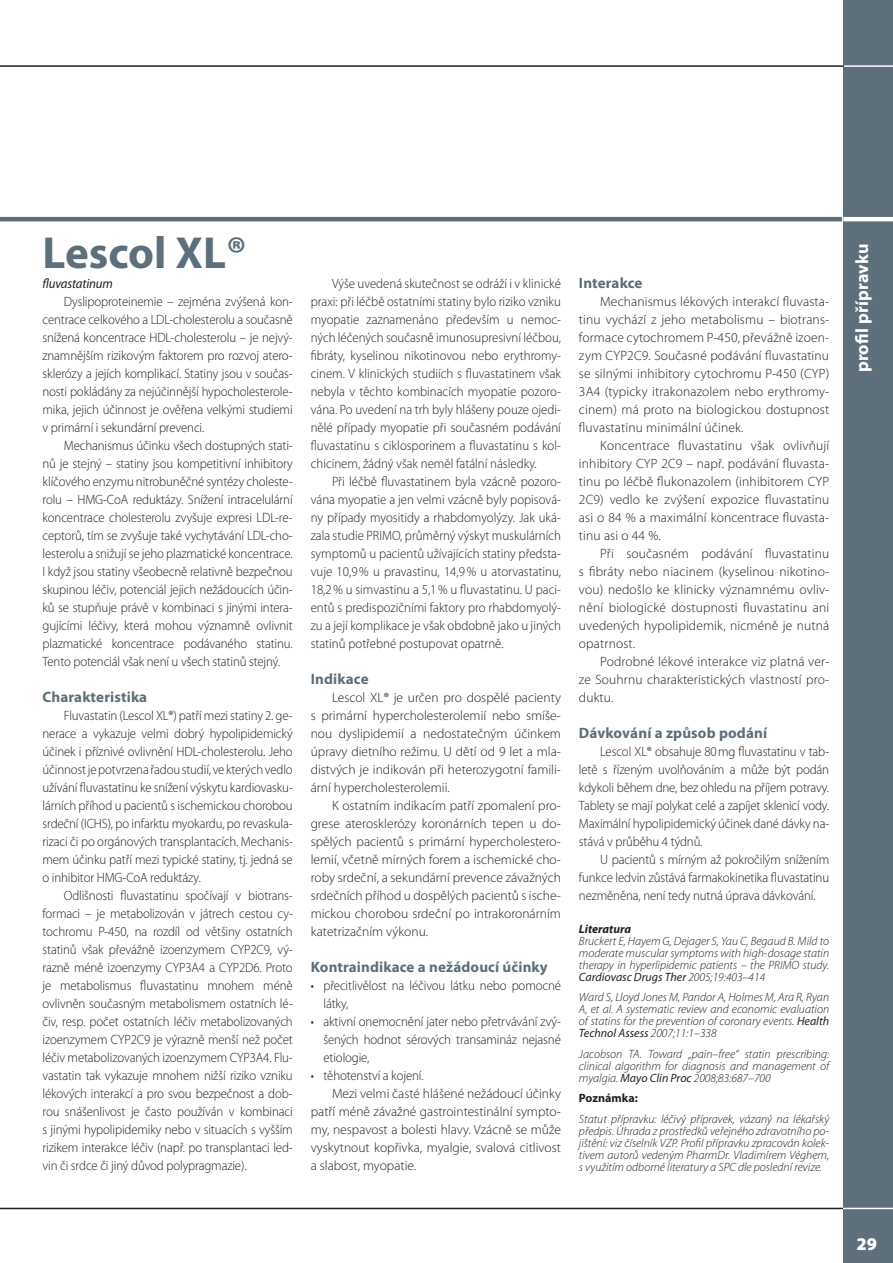
<style>
.page{position:relative;width:893px;height:1263px;background:#fff}
.page>*{position:absolute;margin:0;border:0;box-sizing:border-box;transform-origin:0 0}
.t1{font:700 45px "Myriad Pro";color:#5c6f7a}
.t2{font:700 18px "Myriad Pro";letter-spacing:.01em;color:#fff}
.t3{font:900 18px "Myriad Pro";color:#fff}
.t4{font:700 15px "Myriad Pro";letter-spacing:.01em;color:#5c6f7a}
.t5{font:300 13.5px/18px "Myriad Pro";color:#231f20;text-align:justify;scale:.95 1}
.t6{font:300 13.5px/18px "Myriad Pro";color:#231f20;text-align:justify}
.t7{font:italic 13.5px "Myriad Pro";letter-spacing:-.01em;color:#231f20;scale:.95 1}
.t8{font:italic 300 12px/12px "Myriad Pro";color:#231f20;text-align:justify}
.t9{font:italic 700 12px "Myriad Pro";color:#231f20}
.t10{font:700 12px "Myriad Pro";color:#231f20}
.s1{font-weight:400}
</style>
<div class="page">
<div style="left:844px;top:0;width:49px;height:1263px;background:#5c6f7a"></div>
<hr style="left:0;top:65px;width:893px;height:2px;background:#fff">
<hr style="left:0;top:65px;width:844px;height:2px;background:#231f20">
<hr style="left:0;top:1208px;width:893px;height:1px;background:#fff">
<hr style="left:0;top:1208px;width:843px;height:1px;background:#231f20">
<hr style="left:0;top:217px;width:842px;height:4px;background:#5c6f7a">
<hr style="left:843px;top:217px;width:50px;height:4px;background:#fff">
<h1 class="t1" style="left:43px;top:236px;width:206px">Lescol XL®</h1>
<p class="t7" style="left:43px;top:278px;width:76px">fluvastatinum</p>
<p class="t5" style="left:43px;top:294px;width:265px;text-indent:21px">Dyslipoproteinemie – zejména zvýšená kon&shy;centrace celkového a LDL-cholesterolu a současně snížená koncentrace HDL-cholesterolu – je nejvý&shy;znamnějším rizikovým faktorem pro rozvoj atero&shy;sklerózy a jejích komplikací. Statiny jsou v součas&shy;nosti pokládány za nejúčinnější hypocholesterole&shy;mika, jejich účinnost je ověřena velkými studiemi v primární i sekundární prevenci.</p>
<p class="t5" style="left:43px;top:438px;width:265px;text-indent:21px">Mechanismus účinku všech dostupných stati&shy;nů je stejný – statiny jsou kompetitivní inhibitory klíčového enzymu nitrobuněčné syntézy choleste&shy;rolu – HMG-CoA reduktázy. Snížení intracelulární koncentrace cholesterolu zvyšuje expresi LDL-re&shy;ceptorů, tím se zvyšuje také vychytávání LDL-cho&shy;lesterolu a snižují se jeho plazmatické koncentrace.<br>I když jsou statiny všeobecně relativně bezpečnou skupinou léčiv, potenciál jejich nežádoucích účin&shy;ků se stupňuje právě v kombinaci s jinými intera&shy;gujícími léčivy, která mohou významně ovlivnit plazmatické koncentrace podávaného statinu.<br>Tento potenciál však není u všech statinů stejný.</p>
<p class="t4" style="left:43px;top:691px;width:106px">Charakteristika</p>
<p class="t5" style="left:43px;top:708px;width:265px;text-indent:21px">Fluvastatin (Lescol XL®) patří mezi statiny 2. ge&shy;nerace a vykazuje velmi dobrý hypolipidemický účinek i příznivé ovlivnění HDL-cholesterolu. Jeho účinnost je potvrzena řadou studií, ve kterých vedlo užívání fluvastatinu ke snížení výskytu kardiovasku&shy;lárních příhod u pacientů s ischemickou chorobou srdeční (ICHS), po infarktu myokardu, po revaskula&shy;rizaci či po orgánových transplantacích. Mechanis&shy;mem účinku patří mezi typické statiny, tj. jedná se o inhibitor HMG-CoA reduktázy.</p>
<p class="t5" style="left:43px;top:888px;width:265px;text-indent:21px">Odlišnosti fluvastatinu spočívají v biotrans&shy;formaci – je metabolizován v játrech cestou cy&shy;tochromu P-450, na rozdíl od většiny ostatních statinů však převážně izoenzymem CYP2C9, vý&shy;razně méně izoenzymy CYP3A4 a CYP2D6. Proto je metabolismus fluvastatinu mnohem méně ovlivněn současným metabolismem ostatních lé&shy;čiv, resp. počet ostatních léčiv metabolizovaných izoenzymem CYP2C9 je výrazně menší než počet léčiv metabolizovaných izoenzymem CYP3A4. Flu&shy;vastatin tak vykazuje mnohem nižší riziko vzniku lékových interakcí a pro svou bezpečnost a dob&shy;rou snášenlivost je často používán v kombinaci s jinými hypolipidemiky nebo v situacích s vyšším rizikem interakce léčiv (např. po transplantaci led&shy;vin či srdce či jiný důvod polypragmazie).</p>
<p class="t5" style="left:311px;top:276px;width:265px;text-indent:21px">Výše uvedená skutečnost se odráží i v klinické praxi: při léčbě ostatními statiny bylo riziko vzniku myopatie zaznamenáno především u nemoc&shy;ných léčených současně imunosupresivní léčbou, fibráty, kyselinou nikotinovou nebo erythromy&shy;cinem. V klinických studiích s fluvastatinem však nebyla v těchto kombinacích myopatie pozoro&shy;vána. Po uvedení na trh byly hlášeny pouze ojedi&shy;nělé případy myopatie při současném podávání fluvastatinu s ciklosporinem a fluvastatinu s kol&shy;chicinem, žádný však neměl fatální následky.</p>
<p class="t5" style="left:311px;top:474px;width:265px;text-indent:21px">Při léčbě fluvastatinem byla vzácně pozoro&shy;vána myopatie a jen velmi vzácně byly popisová&shy;ny případy myositidy a rhabdomyolýzy. Jak uká&shy;zala studie PRIMO, průměrný výskyt muskulárních symptomů u pacientů užívajících statiny předsta&shy;vuje 10,9 % u pravastinu, 14,9 % u atorvastatinu, 18,2 % u simvastinu a 5,1 % u fluvastatinu. U paci&shy;entů s predispozičními faktory pro rhabdomyolý&shy;zu a její komplikace je však obdobně jako u jiných statinů potřebné postupovat opatrně.</p>
<p class="t4" style="left:311px;top:673px;width:59px">Indikace</p>
<p class="t6" style="left:311px;top:690px;width:252px;text-indent:21px">Lescol XL® je určen pro dospělé pacienty s primární hypercholesterolemií nebo smíše&shy;nou dyslipidemií a nedostatečným účinkem úpravy dietního režimu. U dětí od 9 let a mla&shy;distvých je indikován při heterozygotní famili&shy;ární hypercholesterolemii.</p>
<p class="t6" style="left:311px;top:798px;width:252px;text-indent:21px">K ostatním indikacím patří zpomalení pro&shy;grese aterosklerózy koronárních tepen u do&shy;spělých pacientů s primární hypercholestero&shy;lemií, včetně mírných forem a ischemické cho&shy;roby srdeční, a sekundární prevence závažných srdečních příhod u dospělých pacientů s ische&shy;mickou chorobou srdeční po intrakoronárním katetrizačním výkonu.</p>
<p class="t4" style="left:311px;top:961px;width:238px">Kontraindikace a nežádoucí účinky</p>
<p class="t5" style="left:323px;top:978px;width:251px;text-indent:-13px">• přecitlivělost na léčivou látku nebo pomocné látky,</p>
<p class="t5" style="left:323px;top:1014px;width:251px;text-indent:-13px">• aktivní onemocnění jater nebo přetrvávání zvý&shy;šených hodnot sérových transamináz nejasné etiologie,</p>
<p class="t5" style="left:311px;top:1068px;width:120px">• těhotenství a kojení.</p>
<p class="t6" style="left:332px;top:1086px;width:230px">Mezi velmi časté hlášené nežádoucí účinky</p>
<p class="t6" style="left:311px;top:1104px;width:252px">patří méně závažné gastrointestinální sympto-</p>
<p class="t6" style="left:311px;top:1122px;width:252px">my, nespavost a bolesti hlavy. Vzácně se může</p>
<p class="t6" style="left:311px;top:1140px;width:252px">vyskytnout kopřivka, myalgie, svalová citlivost</p>
<p class="t6" style="left:311px;top:1158px;width:107px">a slabost, myopatie.</p>
<p class="t4" style="left:579px;top:277px;width:65px">Interakce</p>
<p class="t6" style="left:579px;top:294px;width:252px;text-indent:21px">Mechanismus lékových interakcí fluvasta&shy;tinu vychází z jeho metabolismu – biotrans&shy;formace cytochromem P-450, převážně izoen&shy;zym CYP2C9. Současné podávání fluvastatinu se silnými inhibitory cytochromu P-450 (CYP)<br>3A4 (typicky itrakonazolem nebo erythromy&shy;cinem) má proto na biologickou dostupnost fluvastatinu minimální účinek.</p>
<p class="t6" style="left:579px;top:438px;width:252px;text-indent:21px">Koncentrace fluvastatinu však ovlivňují inhibitory CYP 2C9 – např. podávání fluvasta&shy;tinu po léčbě flukonazolem (inhibitorem CYP 2C9) vedlo ke zvýšení expozice fluvastatinu asi o 84 % a maximální koncentrace fluvasta&shy;tinu asi o 44 %.</p>
<p class="t6" style="left:579px;top:546px;width:252px;text-indent:21px">Při současném podávání fluvastatinu s fibráty nebo niacinem (kyselinou nikotino&shy;vou) nedošlo ke klinicky významnému ovliv&shy;nění biologické dostupnosti fluvastatinu ani uvedených hypolipidemik, nicméně je nutná opatrnost.</p>
<p class="t6" style="left:579px;top:654px;width:252px;text-indent:21px">Podrobné lékové interakce viz platná ver&shy;ze Souhrnu charakteristických vlastností pro&shy;duktu.</p>
<p class="t4" style="left:579px;top:727px;width:190px">Dávkování a způsob podání</p>
<p class="t5" style="left:579px;top:744px;width:265px;text-indent:21px">Lescol XL® obsahuje 80 mg fluvastatinu v tab&shy;letě s řízeným uvolňováním a může být podán kdykoli během dne, bez ohledu na příjem potravy.<br>Tablety se mají polykat celé a zapíjet sklenicí vody.<br>Maximální hypolipidemický účinek dané dávky na&shy;stává v průběhu 4 týdnů.</p>
<p class="t5" style="left:579px;top:852px;width:265px;text-indent:21px">U pacientů s mírným až pokročilým snížením funkce ledvin zůstává farmakokinetika fluvastatinu nezměněna, není tedy nutná úprava dávkování.</p>
<p class="t9" style="left:579px;top:924px;width:54px">Literatura</p>
<p class="t8" style="left:579px;top:936px;width:252px">Bruckert E, Hayem G, Dejager S, Yau C, Begaud B. Mild to moderate muscular symptoms with high-dosage statin therapy in hyperlipidemic patients – the PRIMO study.<br><span class="s1">Cardiovasc Drugs Ther</span> 2005;19:403–414</p>
<p class="t8" style="left:579px;top:992px;width:252px">Ward S, Lloyd Jones M, Pandor A, Holmes M, Ara R, Ryan A, et al. A systematic review and economic evaluation of statins for the prevention of coronary events. <span class="s1">Health Technol Assess</span> 2007;11:1–338</p>
<p class="t8" style="left:579px;top:1049px;width:252px">Jacobson TA. Toward „pain–free“ statin prescribing: clinical algorithm for diagnosis and management of myalgia. <span class="s1">Mayo Clin Proc</span> 2008;83:687–700</p>
<p class="t10" style="left:579px;top:1093px;width:60px">Poznámka:</p>
<p class="t8" style="left:579px;top:1114px;width:252px">Statut přípravku: léčivý přípravek, vázaný na lékařský předpis. Úhrada z prostředků veřejného zdravotního po&shy;jištění: viz číselník VZP. Profil přípravku zpracován kolek&shy;tivem autorů vedeným PharmDr. Vladimírem Véghem, s využitím odborné literatury a SPC dle poslední revize.</p>
<h2 class="t2" style="left:855px;top:372px;width:130px;rotate:-90deg">profil přípravku</h2>
<h2 class="t3" style="left:857px;top:1237px;width:22px">29</h2>
</div>
